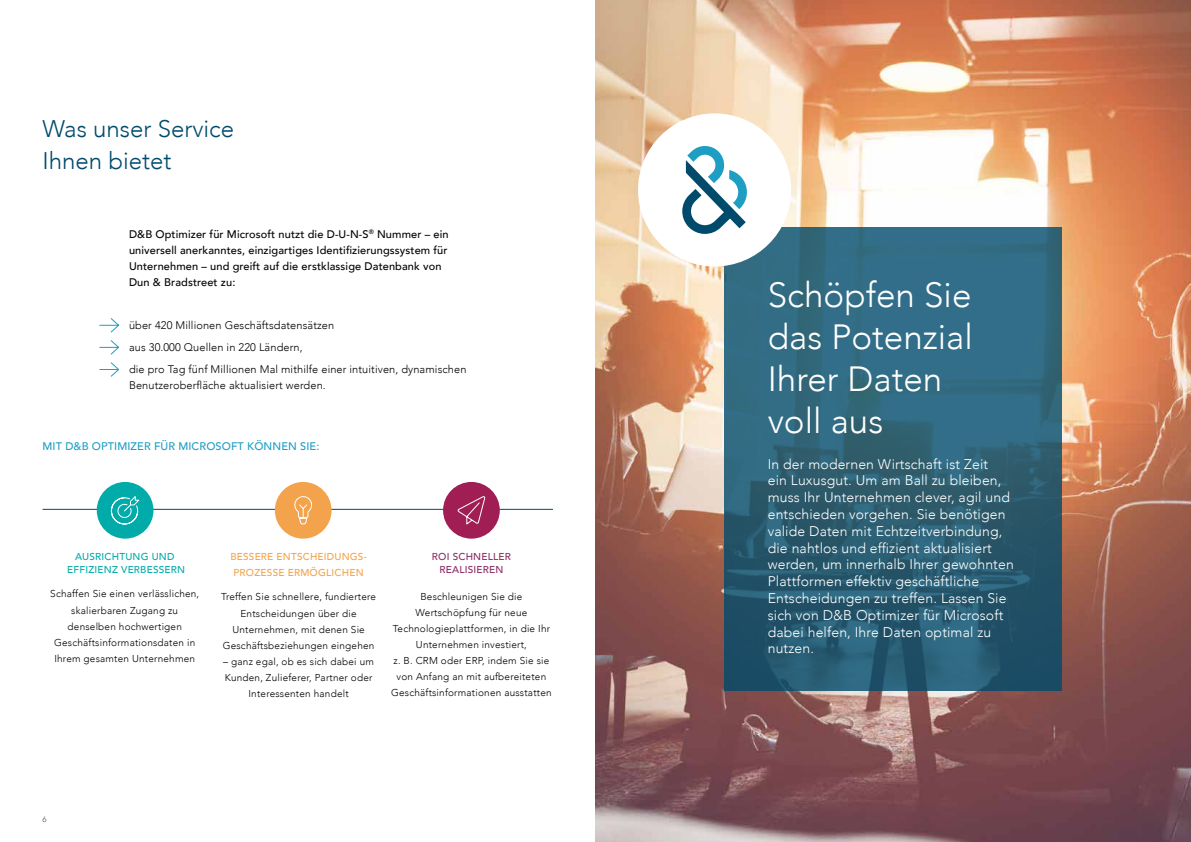
<style>
.page{position:relative;width:1191px;height:842px;background:#fff}
.page>*{position:absolute;margin:0;border:0;box-sizing:border-box;transform-origin:0 0}
.t1{font:300 35px/42px "Avenir";color:#fff}
.t2{font:300 24px/32px "Avenir";color:#004b6c}
.t3{font:300 14px/16.8px "Avenir";letter-spacing:.01em;color:#fff}
.t4{font:500 11px/16px "Avenir";letter-spacing:.01em;color:#000}
.t5{font:300 11px/21.7px "Avenir";letter-spacing:.01em;color:#000}
.t6{font:500 11px "Avenir";letter-spacing:.01em;color:#1f9ec4}
.t7{font:300 10px/16px "Avenir";letter-spacing:.02em;color:#000;text-align:center}
.t8{font:500 10px/16px "Avenir";letter-spacing:.02em;color:#f3a34c;text-align:center}
.t9{font:500 10px/13px "Avenir";letter-spacing:.02em;color:#00abaa;text-align:center}
.t10{font:500 10px/13px "Avenir";letter-spacing:.02em;color:#8d2862;text-align:center}
.t11{font:300 8px "Avenir";color:#575756}
</style>
<div class="page">
<img style="left:595px;top:0;width:596px;height:842px">
<svg style="left:724px;top:227px;width:338px;height:463px;background:#2c6278"></svg>
<div style="left:638px;top:113px;width:153px;height:153px;background:#fff;border-radius:50%"></div>
<svg style="left:682px;top:146px;width:65px;height:88px"></svg>
<svg style="left:99px;top:318px;width:20px;height:15px"></svg>
<svg style="left:99px;top:340px;width:20px;height:15px"></svg>
<svg style="left:99px;top:362px;width:20px;height:15px"></svg>
<hr style="left:43px;top:509px;width:510px;height:1px;background:#004b6c">
<div style="left:97px;top:482px;width:56px;height:57px;background:#00abaa;border-radius:50%"></div>
<div style="left:275px;top:482px;width:56px;height:57px;background:#f3a34c;border-radius:50%"></div>
<div style="left:443px;top:482px;width:57px;height:57px;background:#a01e53;border-radius:50%"></div>
<svg style="left:110px;top:496px;width:30px;height:29px"></svg>
<svg style="left:294px;top:496px;width:18px;height:29px"></svg>
<svg style="left:457px;top:496px;width:29px;height:29px"></svg>
<h2 class="t2" style="left:43px;top:113px;width:193px">Was unser Service<br>Ihnen bietet</h2>
<p class="t4" style="left:129px;top:225px;width:321px">D&amp;B Optimizer für Microsoft nutzt die D-U-N-S<sup>®</sup> Nummer – ein universell anerkanntes, einzigartiges Identifizierungssystem für Unternehmen – und greift auf die erstklassige Datenbank von Dun &amp; Bradstreet zu:</p>
<p class="t5" style="left:129px;top:315px;width:339px">über 420 Millionen Geschäftsdatensätzen<br>aus 30.000 Quellen in 220 Ländern,<br>die pro Tag fünf Millionen Mal mithilfe einer intuitiven, dynamischen</p>
<p class="t5" style="left:129px;top:374px;width:198px">Benutzeroberfläche aktualisiert werden.</p>
<p class="t6" style="left:43px;top:437px;width:278px">MIT D&amp;B OPTIMIZER FÜR MICROSOFT KÖNNEN SIE:</p>
<p class="t9" style="left:67px;top:549px;width:119px">AUSRICHTUNG UND<br>EFFIZIENZ VERBESSERN</p>
<p class="t7" style="left:50px;top:586px;width:150px">Schaffen Sie einen verlässlichen, skalierbaren Zugang zu denselben hochwertigen<br>Geschäftsinformationsdaten in<br>Ihrem gesamten Unternehmen</p>
<p class="t8" style="left:230px;top:548px;width:138px">BESSERE ENTSCHEIDUNGS-<br>PROZESSE ERMÖGLICHEN</p>
<p class="t7" style="left:221px;top:589px;width:157px">Treffen Sie schnellere, fundiertere<br>Entscheidungen über die<br>Unternehmen, mit denen Sie<br>Geschäftsbeziehungen eingehen</p>
<p class="t7" style="left:223px;top:653px;width:152px">– ganz egal, ob es sich dabei um<br>Kunden, Zulieferer, Partner oder<br>Interessenten handelt</p>
<p class="t10" style="left:432px;top:549px;width:81px">ROI SCHNELLER<br>REALISIEREN</p>
<p class="t7" style="left:391px;top:589px;width:162px">Beschleunigen Sie die<br>Wertschöpfung für neue<br>Technologieplattformen, in die Ihr<br>Unternehmen investiert,<br>z. B. CRM oder ERP, indem Sie sie von Anfang an mit aufbereiteten<br>Geschäftsinformationen ausstatten</p>
<p class="t11" style="left:43px;top:815px;width:6px">6</p>
<h1 class="t1" style="left:767px;top:274px;width:206px">Schöpfen Sie das Potenzial<br>Ihrer Daten voll aus</h1>
<p class="t3" style="left:767px;top:455px;width:247px">In der modernen Wirtschaft ist Zeit<br>ein Luxusgut. Um am Ball zu bleiben, muss Ihr Unternehmen clever, agil und entschieden vorgehen. Sie benötigen valide Daten mit Echtzeitverbindung, die nahtlos und effizient aktualisiert werden, um innerhalb Ihrer gewohnten Plattformen effektiv geschäftliche Entscheidungen zu treffen. Lassen Sie sich von D&amp;B Optimizer für Microsoft dabei helfen, Ihre Daten optimal zu nutzen.</p>
</div>
